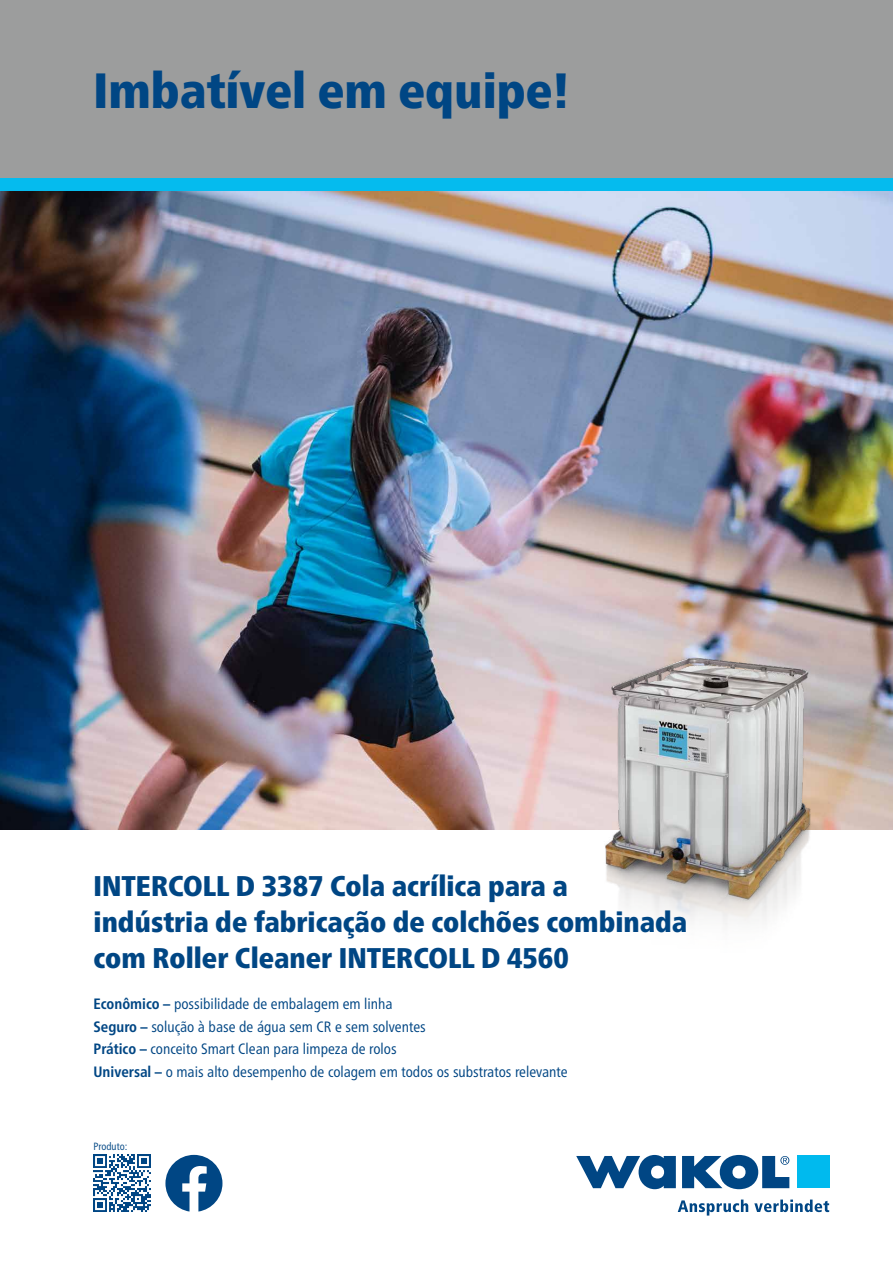
<style>
.page{position:relative;width:893px;height:1263px;background:#fff}
.page>*{position:absolute;margin:0;border:0;box-sizing:border-box;transform-origin:0 0}
.t1{font:900 condensed 49.5px "Frutiger Neue LTW1 G";color:#004684}
.t2{font:900 condensed 28.5px/36px "Frutiger Neue LTW1 G";color:#004684}
.t3{font:condensed 15px/22.5px "Frutiger Neue LTW1 G";color:#004684}
.t4{font:condensed 10.5px "Frutiger Neue LTW1 G";color:#004684}
.s1{font-weight:700}
</style>
<div class="page">
<img style="left:0;top:191px;width:893px;height:638px">
<img style="left:596px;top:629px;width:225px;height:296px">
<div style="left:0;top:0;width:893px;height:179px;background:#9c9d9d"></div>
<div style="left:0;top:179px;width:893px;height:12px;background:#05bbee"></div>
<svg style="left:678px;top:1199px;width:70px;height:16px"></svg>
<svg style="left:754px;top:1199px;width:75px;height:13px"></svg>
<svg style="left:576px;top:1155px;width:100px;height:34px"></svg>
<svg style="left:682px;top:1155px;width:107px;height:34px"></svg>
<div style="left:797px;top:1156px;width:32px;height:32px;background:#00baee"></div>
<svg style="left:165px;top:1155px;width:57px;height:56px"></svg>
<img style="left:94px;top:1155px;width:57px;height:57px">
<h1 class="t1" style="left:94px;top:53px;width:478px">Imbatível em equipe!</h1>
<h2 class="t2" style="left:94px;top:865px;width:595px">INTERCOLL D 3387 Cola acrílica para a indústria de fabricação de colchões combinada com Roller Cleaner INTERCOLL D 4560</h2>
<p class="t3" style="left:94px;top:991px;width:476px"><span class="s1">Econômico –</span> possibilidade de embalagem em linha<br><span class="s1">Seguro –</span> solução à base de água sem CR e sem solventes<br><span class="s1">Prático –</span> conceito Smart Clean para limpeza de rolos<br><span class="s1">Universal –</span> o mais alto desempenho de colagem em todos os substratos relevante</p>
<p class="t4" style="left:94px;top:1139px;width:35px">Produto:</p>
</div>
